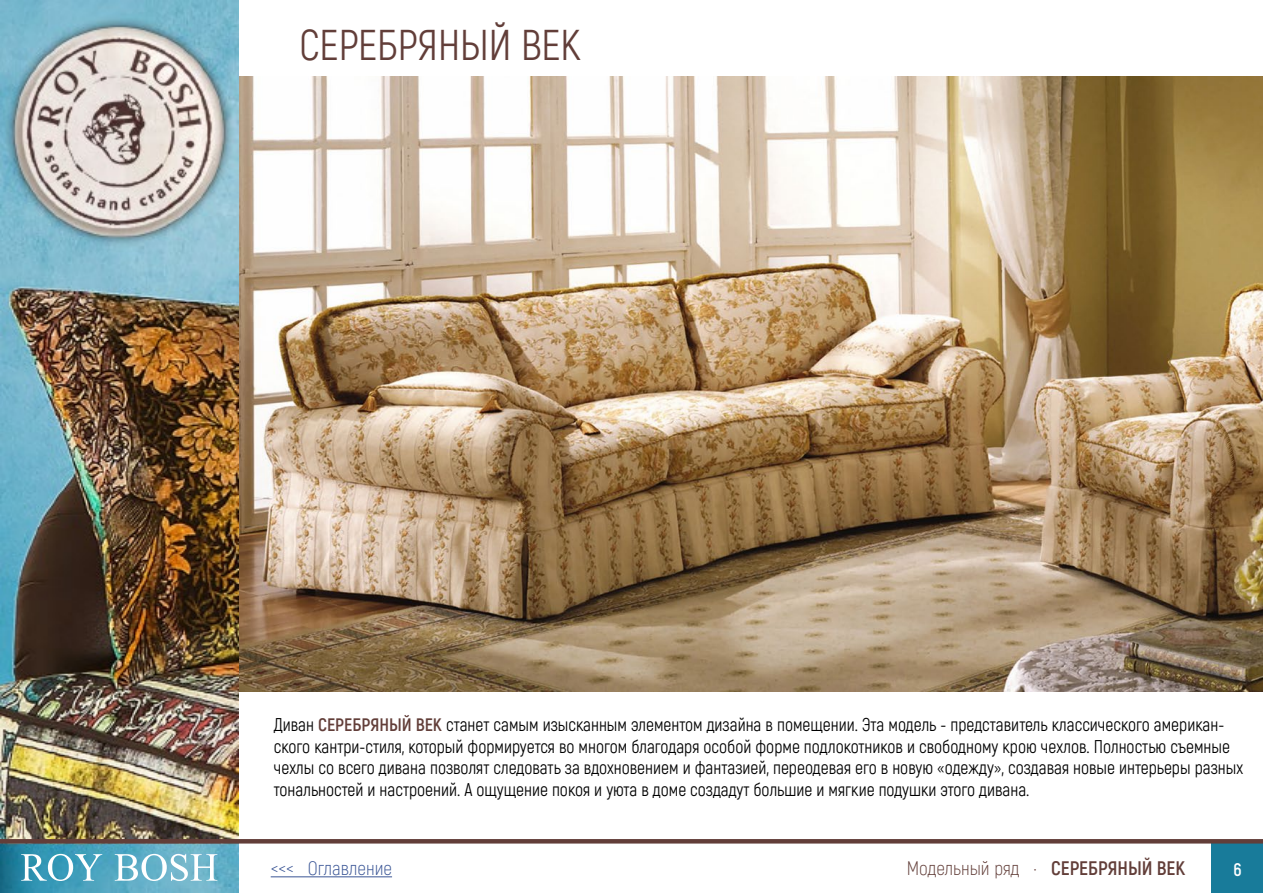
<style>
.page{position:relative;width:1263px;height:893px;background:#fff}
.page>*{position:absolute;margin:0;border:0;box-sizing:border-box;transform-origin:0 0}
.t1{font:42px "Akrobat";color:#623e39}
.t2{font:300 19.5px "Akrobat";color:#623e39}
.t3{font:300 19.5px "Akrobat";color:#3b5696}
.t4{font:18px/21.6px "Akrobat";color:#000}
.t5{font:700 18px "Akrobat";color:#fff}
.s1{font-weight:700;color:#623e39}
.s2{font-weight:700}
</style>
<div class="page">
<img style="left:239px;top:77px;width:1024px;height:614px">
<hr style="left:271px;top:876px;width:121px;height:1px;background:#3b5696">
<img style="left:0;top:0;width:239px;height:893px">
<div style="left:1212px;top:842px;width:51px;height:51px;background:#187b9a"></div>
<hr style="left:0;top:839px;width:1263px;height:4px;background:#623e39">
<svg style="left:21px;top:854px;width:81px;height:27px"></svg>
<svg style="left:115px;top:854px;width:102px;height:27px"></svg>
<h1 class="t1" style="left:299px;top:20px;width:283px">СЕРЕБРЯНЫЙ ВЕК</h1>
<p class="t4" style="left:274px;top:714px;width:971px">Диван <span class="s1">СЕРЕБРЯНЫЙ ВЕК</span> станет самым изысканным элементом дизайна в помещении. Эта модель - представитель классического американ&shy;ского кантри-стиля, который формируется во многом благодаря особой форме подлокотников и свободному крою чехлов. Полностью съемные чехлы со всего дивана позволят следовать за вдохновением и фантазией, переодевая его в новую «одежду», создавая новые интерьеры разных тональностей и настроений. А ощущение покоя и уюта в доме создадут большие и мягкие подушки этого дивана.</p>
<p class="t2" style="left:907px;top:857px;width:280px">Модельный ряд · <span class="s2">СЕРЕБРЯНЫЙ ВЕК</span></p>
<p class="t3" style="left:271px;top:857px;width:123px">&lt;&lt;&lt; Оглавление</p>
<p class="t5" style="left:1233px;top:858px;width:10px">6</p>
</div>
